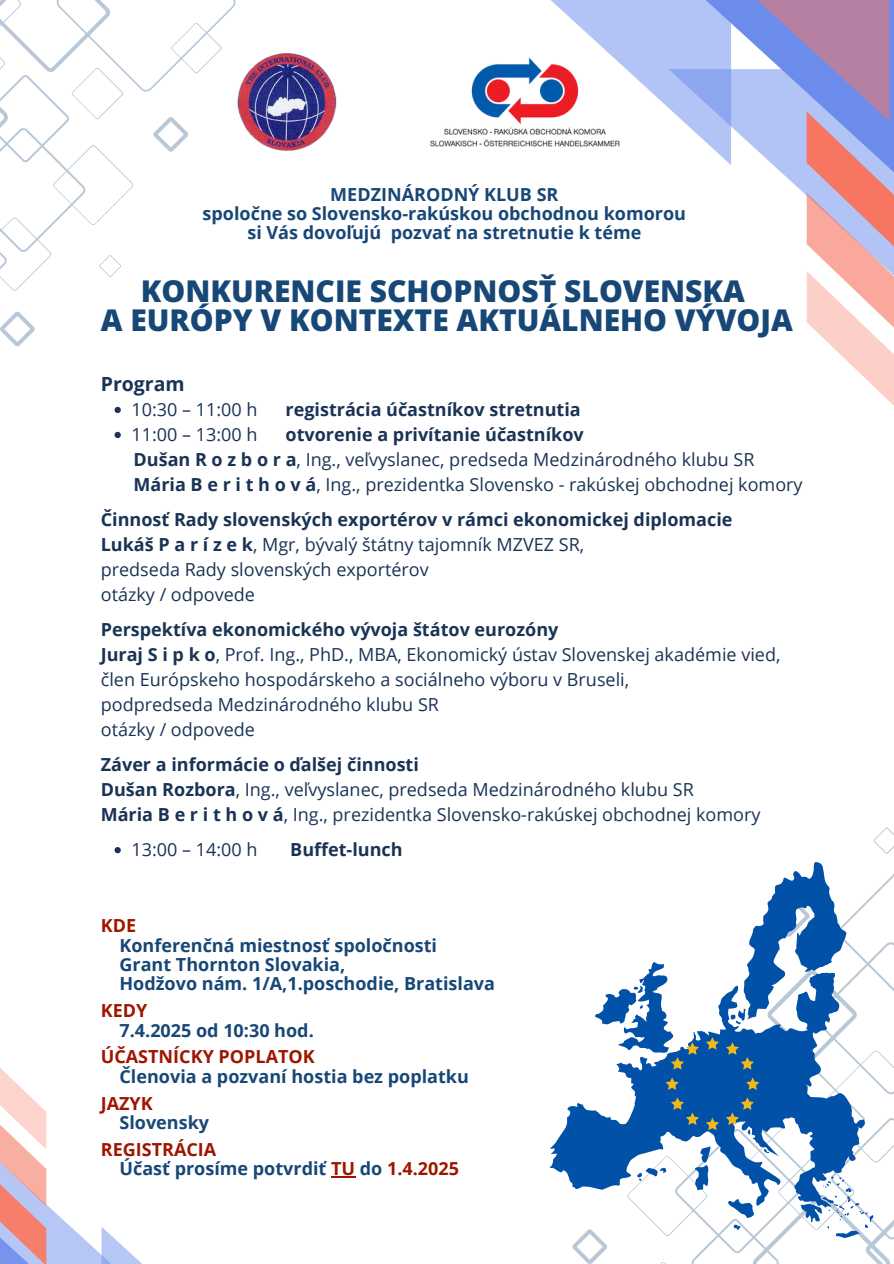
<style>
.page{position:relative;width:894px;height:1264px;background:#fff}
.page>*{position:absolute;margin:0;border:0;box-sizing:border-box;transform-origin:0 0}
.t1{font:800 30px/29.2px "Open Sans";color:#174776;text-align:center}
.t2{font:700 19.5px "Open Sans";color:#1a3355}
.t3{font:18px "Open Sans";color:#1a3355}
.t4{font:700 18px/26.8px "Open Sans";color:#174776}
.t5{font:700 18px "Open Sans";color:#1a3355}
.t6{font:700 18px/26.8px "Open Sans";color:#9e1600}
.s1{font-weight:700}
.s2{color:#9e1600}
.s3{color:#174776}
</style>
<div class="page">
<svg style="left:873px;top:827px;width:20px;height:27px"></svg>
<svg style="left:730px;top:0;width:19px;height:69px"></svg>
<svg style="left:730px;top:69px;width:19px;height:96px;fill:#b2c3f5"></svg>
<svg style="left:551px;top:0;width:179px;height:164px"></svg>
<svg style="left:749px;top:0;width:144px;height:405px"></svg>
<svg style="left:0;top:1068px;width:141px;height:195px"></svg>
<svg style="left:0;top:0;width:235px;height:346px"></svg>
<img style="left:237px;top:53px;width:100px;height:98px">
<img style="left:430px;top:50px;width:200px;height:104px">
<svg style="left:114px;top:407px;width:7px;height:6px"></svg>
<svg style="left:114px;top:432px;width:7px;height:6px"></svg>
<svg style="left:114px;top:847px;width:7px;height:6px"></svg>
<svg style="left:549px;top:1106px;width:23px;height:77px"></svg>
<svg style="left:572px;top:862px;width:321px;height:401px"></svg>
<svg style="left:331px;top:1176px;width:24px;height:1px"></svg>
<p class="t4" style="left:202px;top:184px;width:485px;line-height:19.2px;text-align:center">MEDZINÁRODNÝ KLUB SR<br>spoločne so Slovensko-rakúskou obchodnou komorou si Vás dovoľujú pozvať na stretnutie k téme</p>
<p class="t1" style="left:101px;top:276px;width:693px">KONKURENCIE SCHOPNOSŤ SLOVENSKA<br>A EURÓPY V KONTEXTE AKTUÁLNEHO VÝVOJA</p>
<p class="t2" style="left:101px;top:370px;width:85px">Program</p>
<p class="t3" style="left:131px;top:397px;width:127px">10:30 – 11:00 h</p>
<p class="t5" style="left:285px;top:397px;width:297px">registrácia účastníkov stretnutia</p>
<p class="t3" style="left:131px;top:422px;width:127px">11:00 – 13:00 h</p>
<p class="t5" style="left:285px;top:422px;width:299px">otvorenie a privítanie účastníkov</p>
<p class="t3" style="left:133px;top:447px;width:622px"><span class="s1">Dušan R o z b o r a</span>, Ing., veľvyslanec, predseda Medzinárodného klubu SR</p>
<h2 class="t3" style="left:133px;top:472px;width:670px"><span class="s1">Mária B e r i t h o v á</span>, Ing., prezidentka Slovensko - rakúskej obchodnej komory</h2>
<h1 class="t5" style="left:101px;top:507px;width:633px">Činnosť Rady slovenských exportérov v rámci ekonomickej diplomacie</h1>
<h2 class="t3" style="left:101px;top:532px;width:485px"><span class="s1">Lukáš P a r í z e k</span>, Mgr, bývalý štátny tajomník MZVEZ SR,</h2>
<p class="t3" style="left:101px;top:557px;width:329px">predseda Rady slovenských exportérov</p>
<p class="t3" style="left:101px;top:582px;width:156px">otázky / odpovede</p>
<p class="t5" style="left:101px;top:617px;width:459px">Perspektíva ekonomického vývoja štátov eurozóny</p>
<p class="t3" style="left:101px;top:642px;width:681px"><span class="s1">Juraj S i p k o</span>, Prof. Ing., PhD., MBA, Ekonomický ústav Slovenskej akadémie vied,</p>
<p class="t3" style="left:101px;top:667px;width:530px">člen Európskeho hospodárskeho a sociálneho výboru v Bruseli,</p>
<p class="t3" style="left:101px;top:692px;width:340px">podpredseda Medzinárodného klubu SR</p>
<p class="t3" style="left:101px;top:717px;width:156px">otázky / odpovede</p>
<p class="t5" style="left:101px;top:752px;width:319px">Záver a informácie o ďalšej činnosti</p>
<p class="t3" style="left:101px;top:777px;width:594px"><span class="s1">Dušan Rozbora</span>, Ing., veľvyslanec, predseda Medzinárodného klubu SR</p>
<p class="t3" style="left:101px;top:802px;width:661px"><span class="s1">Mária B e r i t h o v á</span>, Ing., prezidentka Slovensko-rakúskej obchodnej komory</p>
<p class="t3" style="left:131px;top:837px;width:127px">13:00 – 14:00 h</p>
<p class="t5" style="left:290px;top:837px;width:114px">Buffet-lunch</p>
<p class="t4" style="left:119px;top:915px;width:319px;line-height:19.4px;text-indent:-19px"><span class="s2">KDE<br></span>Konferenčná miestnosť spoločnosti<br>Grant Thornton Slovakia,</p>
<p class="t4" style="left:101px;top:969px;width:395px;text-indent:19px">Hodžovo nám. 1/A,1.poschodie, Bratislava<br><span class="s2">KEDY</span></p>
<p class="t4" style="left:101px;top:1016px;width:215px;text-align:right">7.4.2025 od 10:30 hod.<br><span class="s2">ÚČASTNÍCKY POPLATOK</span></p>
<p class="t4" style="left:101px;top:1062px;width:369px;text-indent:19px">Členovia a pozvaní hostia bez poplatku<br><span class="s2">JAZYK</span></p>
<p class="t6" style="left:101px;top:1108px;width:117px;text-indent:19px"><span class="s3">Slovensky<br></span>REGISTRÁCIA</p>
<p class="t4" style="left:119px;top:1154px;width:341px">Účasť prosíme potvrdiť <span class="s2">TU</span> do <span class="s2">1.4.2025</span></p>
</div>
